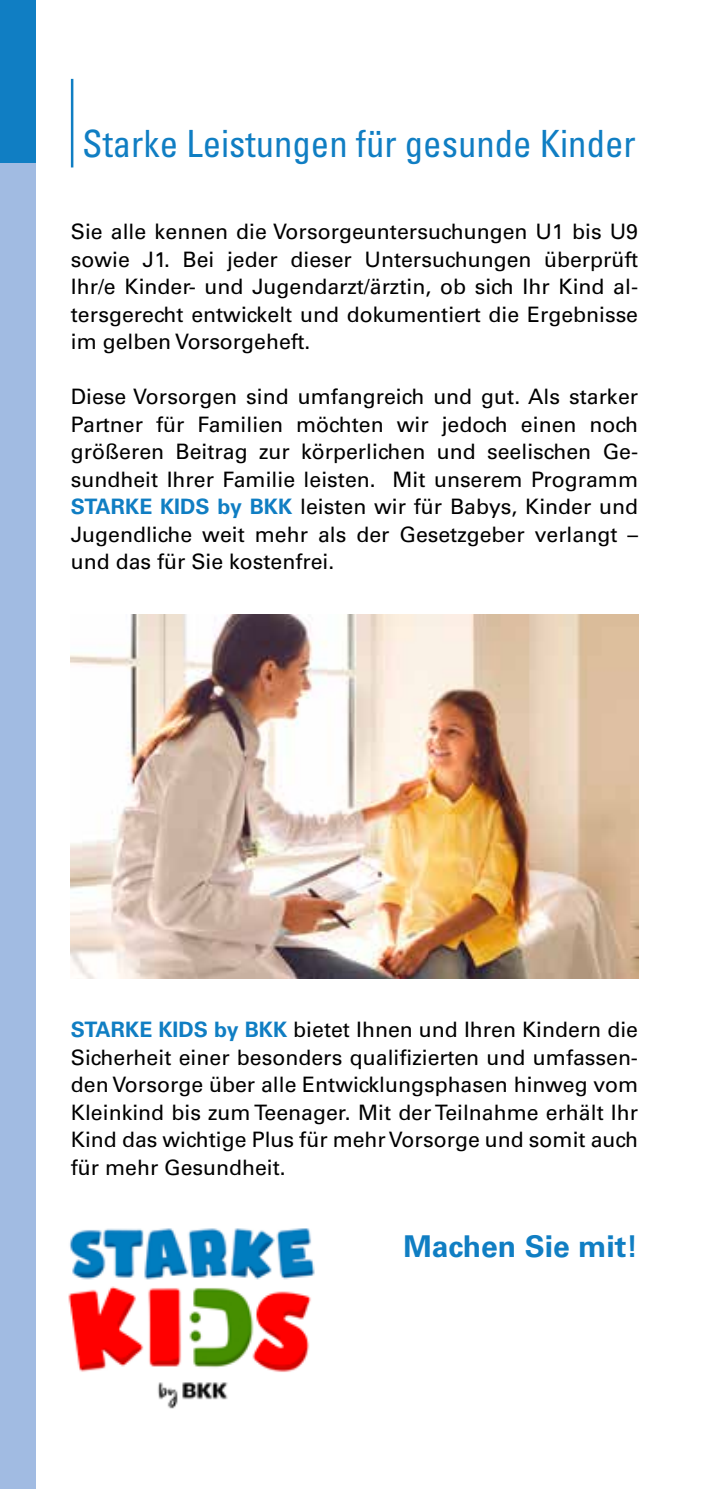
<style>
.page{position:relative;width:709px;height:1489px;background:#fff}
.page>*{position:absolute;margin:0;border:0;box-sizing:border-box;transform-origin:0 0}
.t1{font:condensed 37.5px "Univers LT Std";color:#107ec3}
.t2{font:700 30px "Univers LT Std";color:#107ec3}
.t3{font:21.25px/27.5px "Univers LT Std";color:#000;text-align:justify}
.s1{font-weight:700;color:#107ec3}
</style>
<div class="page">
<hr style="left:708px;top:0;width:1px;height:163px;background:#107ec3">
<hr style="left:708px;top:163px;width:1px;height:1325px;background:#a1bbe2">
<div style="left:0;top:0;width:35px;height:163px;background:#107ec3"></div>
<div style="left:0;top:163px;width:35px;height:1325px;background:#a1bbe2"></div>
<hr style="left:71px;top:79px;width:2px;height:88px;background:#107ec3">
<img style="left:71px;top:614px;width:567px;height:364px">
<img style="left:68px;top:1228px;width:247px;height:181px">
<h1 class="t1" style="left:82px;top:120px;width:555px">Starke Leistungen für gesunde Kinder</h1>
<p class="t3" style="left:71px;top:218px;width:568px">Sie alle kennen die Vorsorgeuntersuchungen U1 bis U9 sowie J1. Bei jeder dieser Untersuchungen überprüft Ihr/e Kinder- und Jugendarzt/ärztin, ob sich Ihr Kind al&shy;tersgerecht entwickelt und dokumentiert die Ergebnisse im gelben Vorsorgeheft.</p>
<p class="t3" style="left:71px;top:383px;width:568px">Diese Vorsorgen sind umfangreich und gut. Als starker Partner für Familien möchten wir jedoch einen noch größeren Beitrag zur körperlichen und seelischen Ge&shy;sundheit Ihrer Familie leisten. Mit unserem Programm <span class="s1">STARKE KIDS by BKK</span> leisten wir für Babys, Kinder und Jugendliche weit mehr als der Gesetzgeber verlangt – und das für Sie kostenfrei.</p>
<p class="t3" style="left:71px;top:1015px;width:568px"><span class="s1">STARKE KIDS by BKK</span> bietet Ihnen und Ihren Kindern die Sicherheit einer besonders qualifizierten und umfassen&shy;den Vorsorge über alle Entwicklungsphasen hinweg vom Kleinkind bis zum Teenager. Mit der Teilnahme erhält Ihr Kind das wichtige Plus für mehr Vorsorge und somit auch für mehr Gesundheit.</p>
<h2 class="t2" style="left:403px;top:1228px;width:236px">Machen Sie mit!</h2>
</div>
